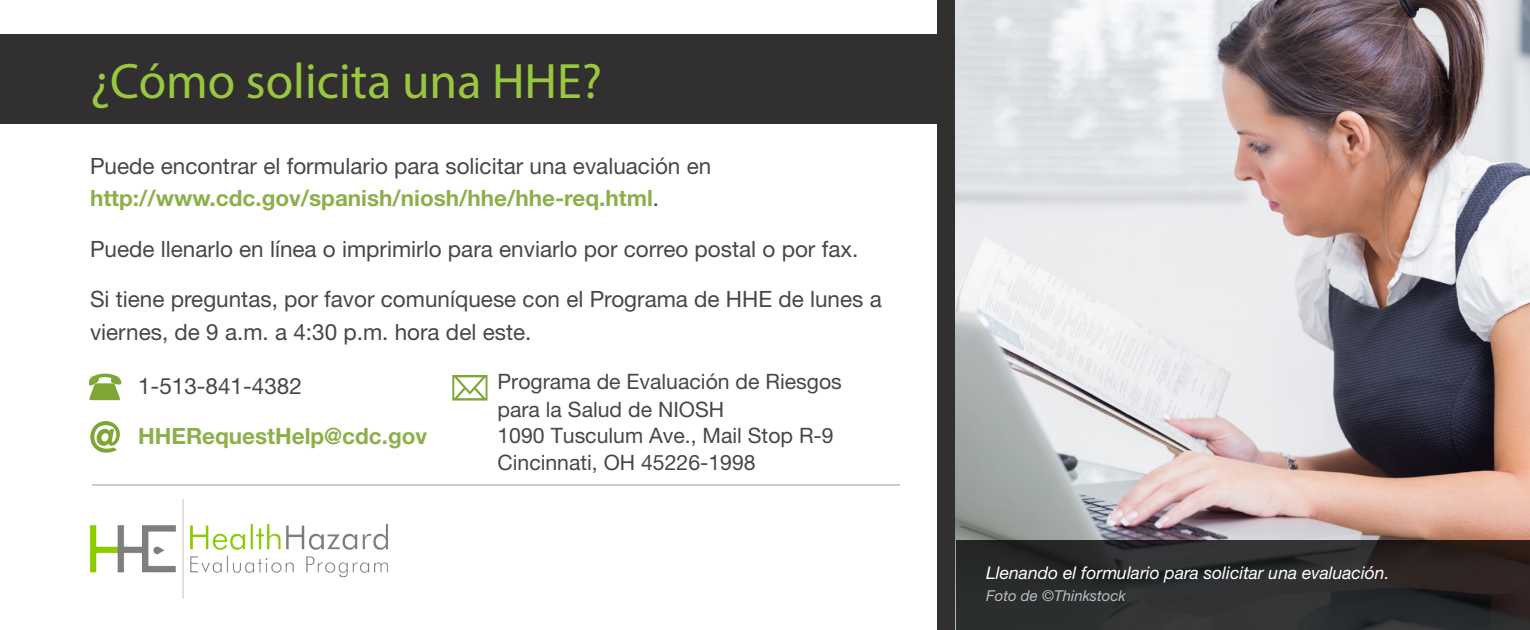
<style>
.page{position:relative;width:1530px;height:630px;background:#fff}
.page>*{position:absolute;margin:0;border:0;box-sizing:border-box;transform-origin:0 0}
.t1{font:50px "Myriad Pro";color:#99c740}
.Body{font:22.5px/32.5px "Helvetica Neue LT Std";color:#464748}
.Body-2{font:700 22.5px "Helvetica Neue LT Std";color:#8caf4a}
.Body-3{font:21.25px/27px "Helvetica Neue LT Std";color:#464748}
.t2{font:italic 17.5px "Helvetica Neue LT Std";color:#fff}
.t3{font:italic 15px "Helvetica Neue LT Std";color:#bcbdc0}
.s1{font-weight:700;color:#8caf4a}
</style>
<div class="page">
<hr style="left:599px;top:0;width:931px;height:1px;background:#3e3e3f">
<div style="left:937px;top:0;width:593px;height:630px;background:#312f30"></div>
<img style="left:956px;top:0;width:574px;height:540px">
<svg style="left:956px;top:540px;width:574px;height:90px"></svg>
<div style="left:0;top:34px;width:945px;height:90px;background:#312f30"></div>
<svg style="left:452px;top:375px;width:36px;height:26px"></svg>
<svg style="left:90px;top:421px;width:30px;height:32px"></svg>
<svg style="left:88px;top:374px;width:33px;height:26px"></svg>
<img style="left:89px;top:499px;width:300px;height:100px">
<hr style="left:92px;top:485px;width:808px;height:1px;background:#939598">
<h1 class="t1" style="left:90px;top:50px;width:514px">¿Cómo solicita una HHE?</h1>
<p class="Body" style="left:90px;top:149px;width:623px">Puede encontrar el formulario para solicitar una evaluación en <span class="s1">http://www.cdc.gov/spanish/niosh/hhe/hhe-req.html</span>.</p>
<p class="Body" style="left:90px;top:232px;width:770px">Puede llenarlo en línea o imprimirlo para enviarlo por correo postal o por fax.</p>
<p class="Body" style="left:90px;top:282px;width:793px">Si tiene preguntas, por favor comuníquese con el Programa de HHE de lunes a viernes, de 9 a.m. a 4:30 p.m. hora del este.</p>
<p class="Body" style="left:138px;top:369px;width:165px">1-513-841-4382</p>
<p class="Body-2" style="left:138px;top:423px;width:291px">HHERequestHelp@cdc.gov</p>
<p class="Body-3" style="left:498px;top:368px;width:346px">Programa de Evaluación de Riesgos para la Salud de NIOSH<br>1090 Tusculum Ave., Mail Stop R-9<br>Cincinnati, OH 45226-1998</p>
<p class="t2" style="left:986px;top:562px;width:405px">Llenando el formulario para solicitar una evaluación.</p>
<p class="t3" style="left:986px;top:587px;width:141px">Foto de ©Thinkstock</p>
</div>
